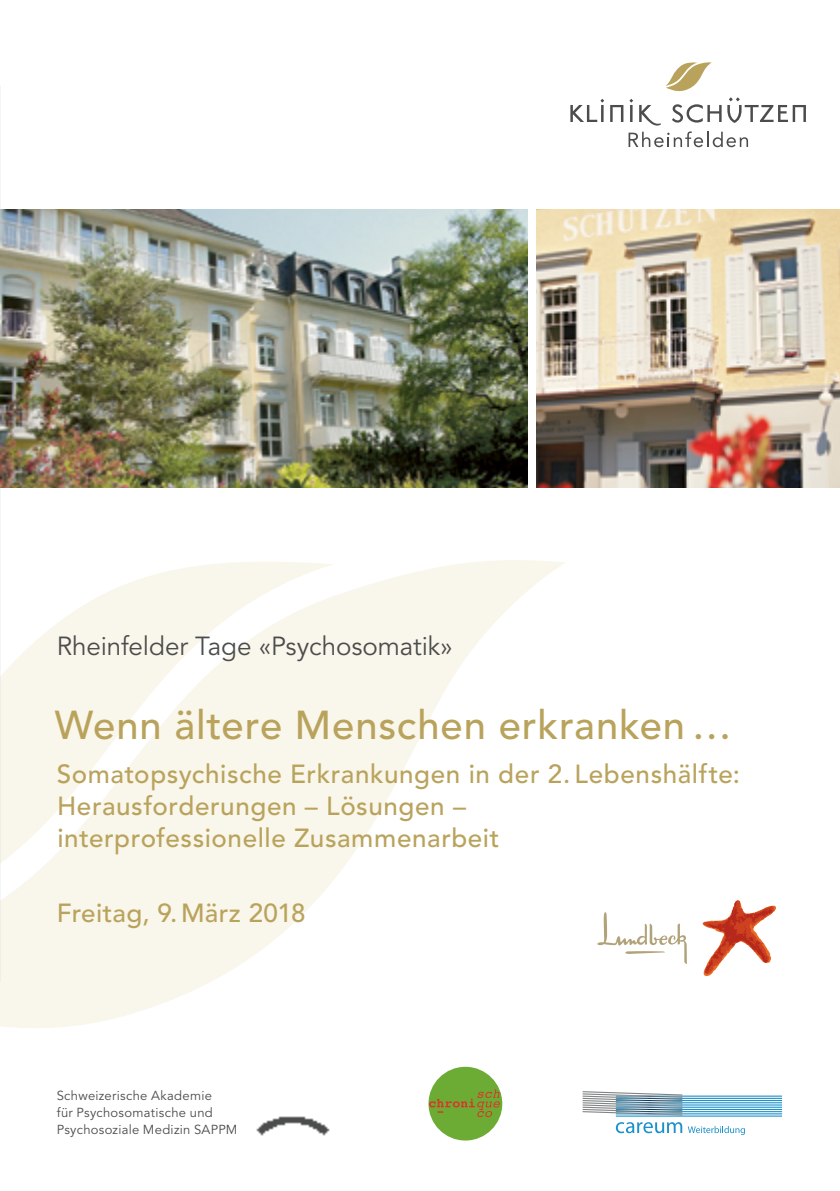
<style>
.page{position:relative;width:840px;height:1191px;background:#fff}
.page>*{position:absolute;margin:0;border:0;box-sizing:border-box;transform-origin:0 0}
.t1{font:500 40px "Avenir LT Std";letter-spacing:.02em;color:#b9a35c}
.t2{font:500 26px/32px "Avenir LT Std";letter-spacing:.02em;color:#b9a35c}
.t3{font:26px "Avenir LT Std";letter-spacing:-.005em;color:#4b4c4c}
.t4{font:13px/17px "Avenir LT Std";letter-spacing:.02em;color:#4b4c4c}
</style>
<div class="page">
<svg style="left:0;top:557px;width:565px;height:471px;fill:#f9f6eb"></svg>
<img style="left:536px;top:210px;width:303px;height:278px">
<svg style="left:570px;top:99px;width:34px;height:23px"></svg>
<svg style="left:610px;top:62px;width:195px;height:85px"></svg>
<img style="left:0;top:210px;width:527px;height:278px">
<img style="left:256px;top:1116px;width:74px;height:20px">
<div style="left:428px;top:1066px;width:74px;height:74px;background:#6cac34;border-radius:50%"></div>
<svg style="left:429px;top:1089px;width:71px;height:28px"></svg>
<svg style="left:597px;top:912px;width:89px;height:52px"></svg>
<svg style="left:702px;top:900px;width:73px;height:76px"></svg>
<svg style="left:582px;top:1091px;width:199px;height:25px"></svg>
<svg style="left:615px;top:1122px;width:129px;height:13px"></svg>
<p class="t3" style="left:57px;top:631px;width:397px">Rheinfelder Tage «Psychosomatik»</p>
<h1 class="t1" style="left:55px;top:702px;width:678px">Wenn ältere Menschen erkranken …</h1>
<p class="t2" style="left:57px;top:758px;width:684px">Somatopsychische Erkrankungen in der 2. -Lebenshälfte:<br>Herausforderungen – Lösungen –<br>interprofessionelle Zusammenarbeit</p>
<p class="t2" style="left:57px;top:897px;width:250px">Freitag, 9.März 2018</p>
<p class="t4" style="left:57px;top:1087px;width:182px">Schweizerische Akademie<br>für Psychosomatische und<br>Psychosoziale Medizin SAPPM</p>
</div>
